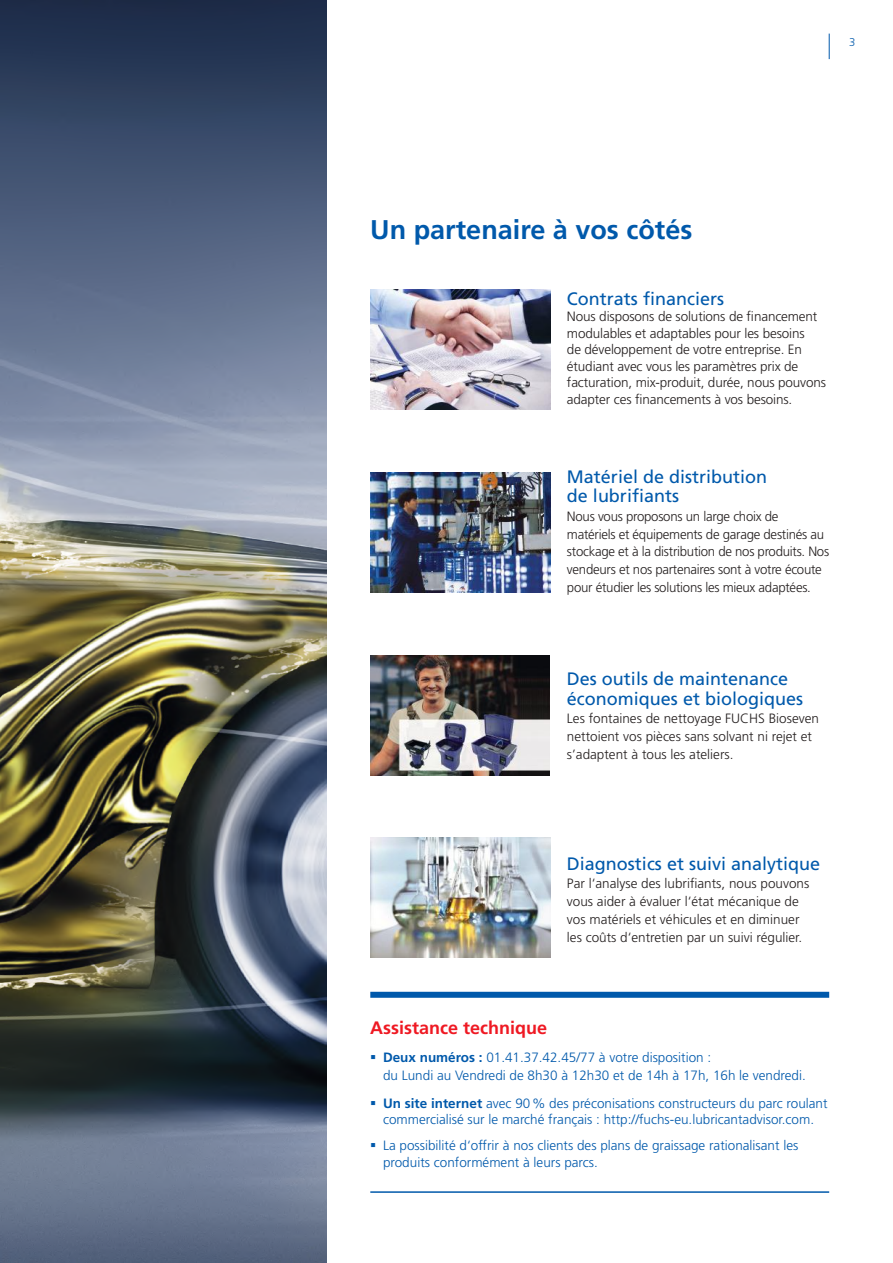
<style>
.page{position:relative;width:893px;height:1263px;background:#fff}
.page>*{position:absolute;margin:0;border:0;box-sizing:border-box;transform-origin:0 0}
.t1{font:700 27px "Frutiger LT Std";color:#0059ab}
.t2{font:18px/19.8px "Frutiger LT Std";color:#0059ab}
.t3{font:700 18px "Frutiger LT Std";color:#ef1923}
.t4{font:300 13.5px/18px "Frutiger LT Std";letter-spacing:-.01em;color:#241f1f}
.t5{font:300 13.5px/16.5px "Frutiger LT Std";color:#0059ab}
.t6{font:300 11.25px "Frutiger LT Std";color:#0059ab}
.s1{font-weight:700}
</style>
<div class="page">
<img style="left:0;top:0;width:326px;height:1263px">
<img style="left:370px;top:289px;width:180px;height:120px">
<img style="left:370px;top:472px;width:180px;height:120px">
<img style="left:370px;top:655px;width:180px;height:120px">
<img style="left:370px;top:838px;width:180px;height:119px">
<hr style="left:370px;top:1191px;width:459px;height:2px;background:#0059ab">
<div style="left:370px;top:992px;width:459px;height:6px;background:#0059ab"></div>
<svg style="left:829px;top:34px;width:1px;height:25px"></svg>
<p class="t6" style="left:849px;top:36px;width:8px">3</p>
<h1 class="t1" style="left:370px;top:214px;width:324px">Un partenaire à vos côtés</h1>
<h2 class="t2" style="left:567px;top:289px;width:159px">Contrats financiers</h2>
<p class="t4" style="left:567px;top:309px;width:261px;line-height:16.5px">Nous disposons de solutions de financement modulables et adaptables pour les besoins<br>de développement de votre entreprise. En étudiant avec vous les paramètres prix de facturation, mix-produit, durée, nous pouvons adapter ces financements à vos besoins.</p>
<h2 class="t2" style="left:567px;top:467px;width:202px">Matériel de distribution de lubrifiants</h2>
<p class="t4" style="left:567px;top:507px;width:264px">Nous vous proposons un large choix de matériels et équipements de garage destinés au stockage et à la distribution de nos produits. Nos vendeurs et nos partenaires sont à votre écoute pour étudier les solutions les mieux adaptées.</p>
<h2 class="t2" style="left:567px;top:669px;width:238px">Des outils de maintenance économiques et biologiques</h2>
<p class="t4" style="left:567px;top:710px;width:254px">Les fontaines de nettoyage FUCHS Bioseven nettoient vos pièces sans solvant ni rejet et s’adaptent à tous les ateliers.</p>
<h2 class="t2" style="left:567px;top:854px;width:255px">Diagnostics et suivi analytique</h2>
<p class="t4" style="left:567px;top:874px;width:244px">Par l‘analyse des lubrifiants, nous pouvons vous aider à évaluer l‘état mécanique de vos matériels et véhicules et en diminuer les coûts d‘entretien par un suivi régulier.</p>
<h2 class="t3" style="left:370px;top:1017px;width:178px">Assistance technique</h2>
<p class="t5" style="left:383px;top:1049px;width:424px;line-height:18px"><span class="s1">Deux numéros :</span> 01.41.37.42.45/77 à votre disposition :<br>du Lundi au Vendredi de 8h30 à 12h30 et de 14h à 17h, 16h le vendredi.</p>
<p class="t5" style="left:383px;top:1095px;width:446px"><span class="s1">Un site internet</span> avec 90% des préconisations constructeurs du parc roulant commercialisé sur le marché français : http://fuchs-eu.lubricantadvisor.com.</p>
<p class="t5" style="left:383px;top:1137px;width:417px">La possibilité d‘offrir à nos clients des plans de graissage rationalisant les produits conformément à leurs parcs.</p>
</div>
